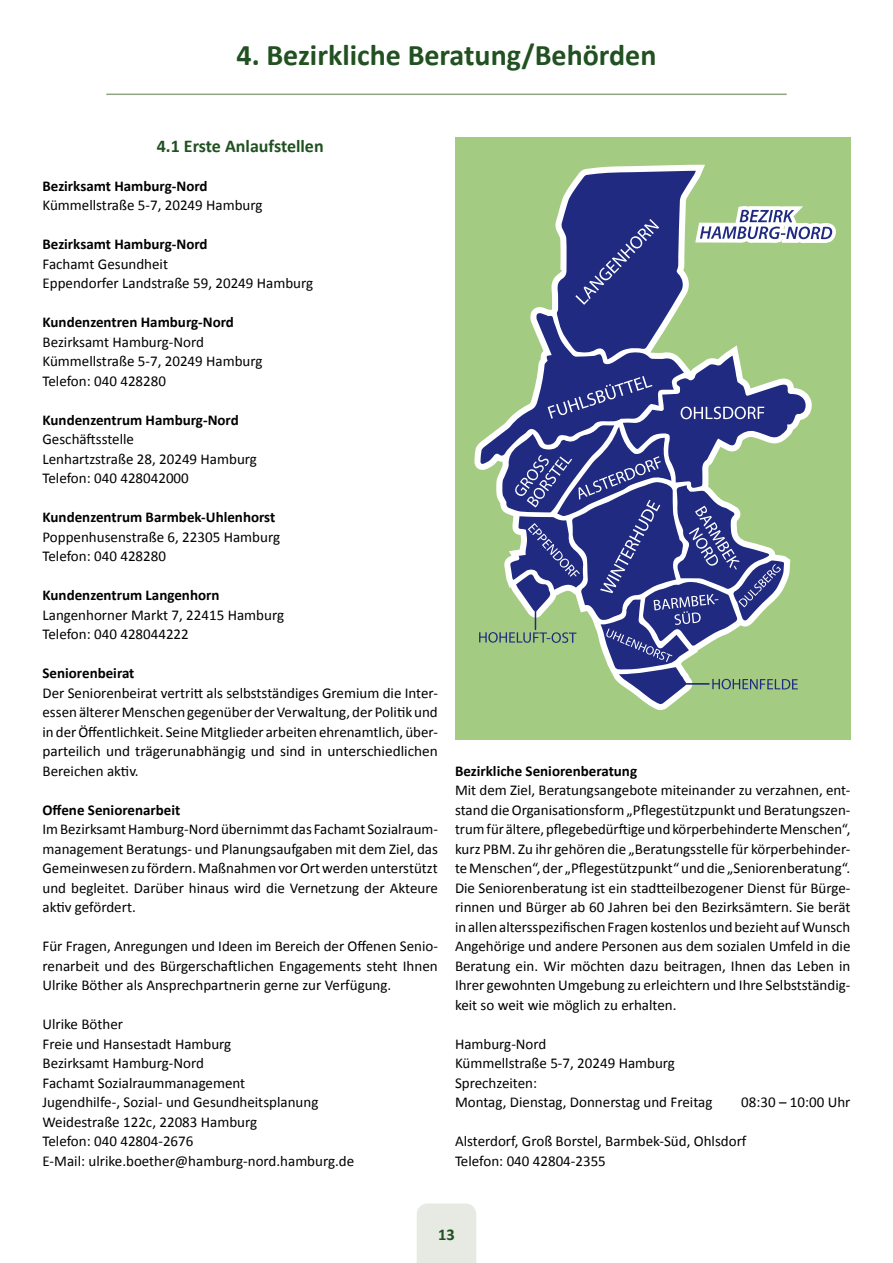
<style>
.page{position:relative;width:893px;height:1263px;background:#fff}
.page>*{position:absolute;margin:0;border:0;box-sizing:border-box;transform-origin:0 0}
.t1{font:700 30px "Calibri";color:#215121}
.t2{font:700 18px "Calibri";color:#215121}
.t3{font:700 16.5px "Calibri";color:#215121}
.t4{font:15px/19.5px "Calibri";color:#000}
.t5{font:700 15px "Calibri";color:#000}
</style>
<div class="page">
<div style="left:417px;top:1203px;width:59px;height:60px;background:#e7eae3"></div>
<hr style="left:106px;top:94px;width:681px;height:1px;background:#90a486">
<div style="left:455px;top:137px;width:395px;height:603px;background:#a4cb82"></div>
<svg style="left:474px;top:165px;width:231px;height:545px"></svg>
<svg style="left:479px;top:171px;width:357px;height:533px"></svg>
<hr style="left:676px;top:683px;width:33px;height:2px;background:#1f2a80">
<h1 class="t1" style="left:236px;top:34px;width:422px">4. Bezirkliche Beratung/Behörden</h1>
<p class="t2" style="left:157px;top:133px;width:168px">4.1 Erste Anlaufstellen</p>
<p class="t5" style="left:43px;top:175px;width:167px">Bezirksamt Hamburg-Nord</p>
<p class="t4" style="left:43px;top:195px;width:222px">Kümmellstraße 5-7, 20249 Hamburg</p>
<p class="t5" style="left:43px;top:233px;width:167px">Bezirksamt Hamburg-Nord</p>
<p class="t4" style="left:43px;top:253px;width:272px">Fachamt Gesundheit<br>Eppendorfer Landstraße 59, 20249 Hamburg</p>
<p class="t5" style="left:43px;top:311px;width:193px">Kundenzentren Hamburg-Nord</p>
<p class="t4" style="left:43px;top:331px;width:222px">Bezirksamt Hamburg-Nord<br>Kümmellstraße 5-7, 20249 Hamburg<br>Telefon: 040 428280</p>
<p class="t5" style="left:43px;top:409px;width:198px">Kundenzentrum Hamburg-Nord</p>
<p class="t4" style="left:43px;top:429px;width:216px">Geschäftsstelle<br>Lenhartzstraße 28, 20249 Hamburg<br>Telefon: 040 428042000</p>
<p class="t5" style="left:43px;top:506px;width:234px">Kundenzentrum Barmbek-Uhlenhorst</p>
<p class="t4" style="left:43px;top:526px;width:239px">Poppenhusenstraße 6, 22305 Hamburg<br>Telefon: 040 428280</p>
<p class="t5" style="left:43px;top:584px;width:178px">Kundenzentrum Langenhorn</p>
<p class="t4" style="left:43px;top:604px;width:243px">Langenhorner Markt 7, 22415 Hamburg<br>Telefon: 040 428044222</p>
<p class="t5" style="left:43px;top:662px;width:93px">Seniorenbeirat</p>
<p class="t4" style="left:43px;top:682px;width:397px;text-align:justify">Der Seniorenbeirat vertritt als selbstständiges Gremium die Inter&shy;essen älterer Menschen gegenüber der Verwaltung, der Politik und in der Öffentlichkeit. Seine Mitglieder arbeiten ehrenamtlich, über&shy;parteilich und trägerunabhängig und sind in unterschiedlichen Bereichen aktiv.</p>
<p class="t5" style="left:43px;top:799px;width:139px">Offene Seniorenarbeit</p>
<p class="t4" style="left:43px;top:819px;width:397px;text-align:justify">Im Bezirksamt Hamburg-Nord übernimmt das Fachamt Sozialraum&shy;management Beratungs- und Planungsaufgaben mit dem Ziel, das Gemeinwesen zu fördern. Maßnahmen vor Ort werden unterstützt und begleitet. Darüber hinaus wird die Vernetzung der Akteure aktiv gefördert.</p>
<p class="t4" style="left:43px;top:936px;width:397px;text-align:justify">Für Fragen, Anregungen und Ideen im Bereich der Offenen Senio&shy;renarbeit und des Bürgerschaftlichen Engagements steht Ihnen Ulrike Böther als Ansprechpartnerin gerne zur Verfügung.</p>
<p class="t4" style="left:43px;top:1014px;width:313px">Ulrike Böther<br>Freie und Hansestadt Hamburg<br>Bezirksamt Hamburg-Nord<br>Fachamt Sozialraummanagement<br>Jugendhilfe-, Sozial- und Gesundheitsplanung<br>Weidestraße 122c, 22083 Hamburg<br>Telefon: 040 42804-2676<br>E-Mail: ulrike.boether@hamburg-nord.hamburg.de</p>
<p class="t5" style="left:455px;top:760px;width:184px">Bezirkliche Seniorenberatung</p>
<p class="t4" style="left:455px;top:780px;width:397px;text-align:justify">Mit dem Ziel, Beratungsangebote miteinander zu verzahnen, ent&shy;stand die Organisationsform „Pflegestützpunkt und Beratungszen&shy;trum für ältere, pflegebedürftige und körperbehinderte Menschen“, kurz PBM. Zu ihr gehören die „Beratungsstelle für körperbehinder&shy;te Menschen“, der „Pflegestützpunkt“ und die „Seniorenberatung“.<br>Die Seniorenberatung ist ein stadtteilbezogener Dienst für Bürge&shy;rinnen und Bürger ab 60 Jahren bei den Bezirksämtern. Sie berät in allen altersspezifischen Fragen kostenlos und bezieht auf Wunsch Angehörige und andere Personen aus dem sozialen Umfeld in die Beratung ein. Wir möchten dazu beitragen, Ihnen das Leben in Ihrer gewohnten Umgebung zu erleichtern und Ihre Selbstständig&shy;keit so weit wie möglich zu erhalten.</p>
<p class="t4" style="left:455px;top:1033px;width:259px">Hamburg-Nord<br>Kümmellstraße 5-7, 20249 Hamburg<br>Sprechzeiten:<br>Montag, Dienstag, Donnerstag und Freitag</p>
<p class="t4" style="left:741px;top:1092px;width:111px">08:30 – 10:00 Uhr</p>
<p class="t4" style="left:455px;top:1131px;width:293px">Alsterdorf, Groß Borstel, Barmbek-Süd, Ohlsdorf<br>Telefon: 040 42804-2355</p>
<p class="t3" style="left:438px;top:1223px;width:18px">13</p>
</div>
